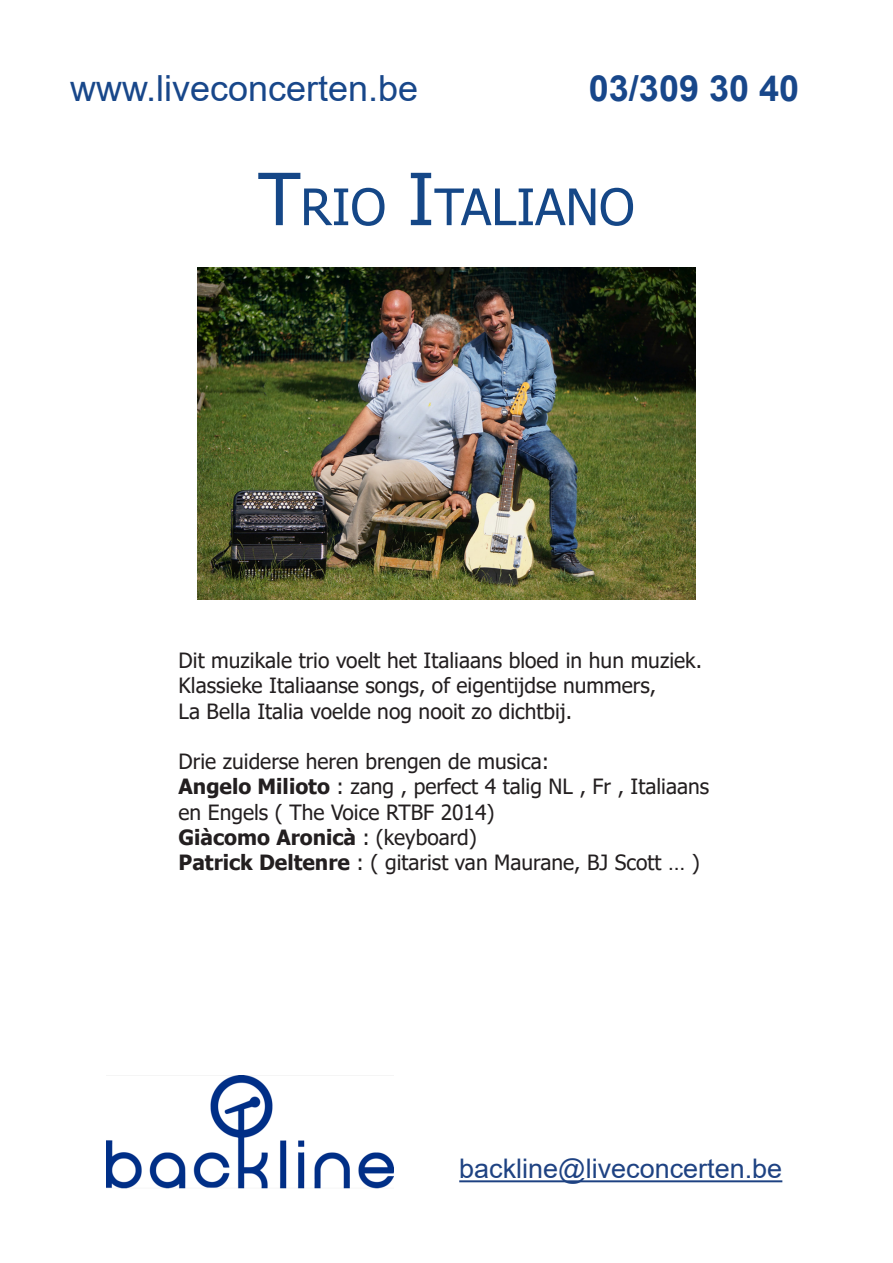
<style>
.page{position:relative;width:893px;height:1263px;background:#fff}
.page>*{position:absolute;margin:0;border:0;box-sizing:border-box;transform-origin:0 0}
.t1{font:50.4px "Tahoma";color:#154787}
.t2{font:36px "Arial";color:#18478a}
.t3{font:700 36px "Arial";color:#18478a}
.t4{font:27px "Arial";color:#1e4282}
.t5{font:21px/25.2px "Tahoma";color:#231f20}
.t6{font:700 21px "Tahoma";color:#231f20}
.s1{font-size:72px}
.s2{font-weight:700}
.s3{font-weight:400}
</style>
<div class="page">
<img style="left:106px;top:1076px;width:287px;height:113px">
<hr style="left:459px;top:1180px;width:323px;height:2px;background:#1e4282">
<img style="left:198px;top:268px;width:497px;height:332px">
<p class="t2" style="left:70px;top:63px;width:350px">www.liveconcerten.be</p>
<p class="t3" style="left:589px;top:63px;width:212px">03/309 30 40</p>
<p class="t1" style="left:258px;top:173px;width:378px"><span class="s1">T</span>RIO <span class="s1">I</span>TALIANO</p>
<p class="t5" style="left:179px;top:649px;width:525px">Dit muzikale trio voelt het Italiaans bloed in hun muziek.<br>Klassieke Italiaanse songs, of eigentijdse nummers,<br>La Bella Italia voelde nog nooit zo dichtbij.</p>
<p class="t5" style="left:179px;top:750px;width:372px">Drie zuiderse heren brengen de musica:</p>
<p class="t5" style="left:179px;top:775px;width:532px"><span class="s2">Angelo Milioto</span> : zang , perfect 4 talig NL , Fr , Italiaans en Engels ( The Voice RTBF 2014)</p>
<p class="t6" style="left:179px;top:822px;width:300px">Giàcomo Aronicà <span class="s3">: (keyboard)</span></p>
<p class="t5" style="left:179px;top:851px;width:523px"><span class="s2">Patrick Deltenre</span> : ( gitarist van Maurane, BJ Scott … )</p>
<p class="t4" style="left:459px;top:1150px;width:325px">backline@liveconcerten.be</p>
</div>
